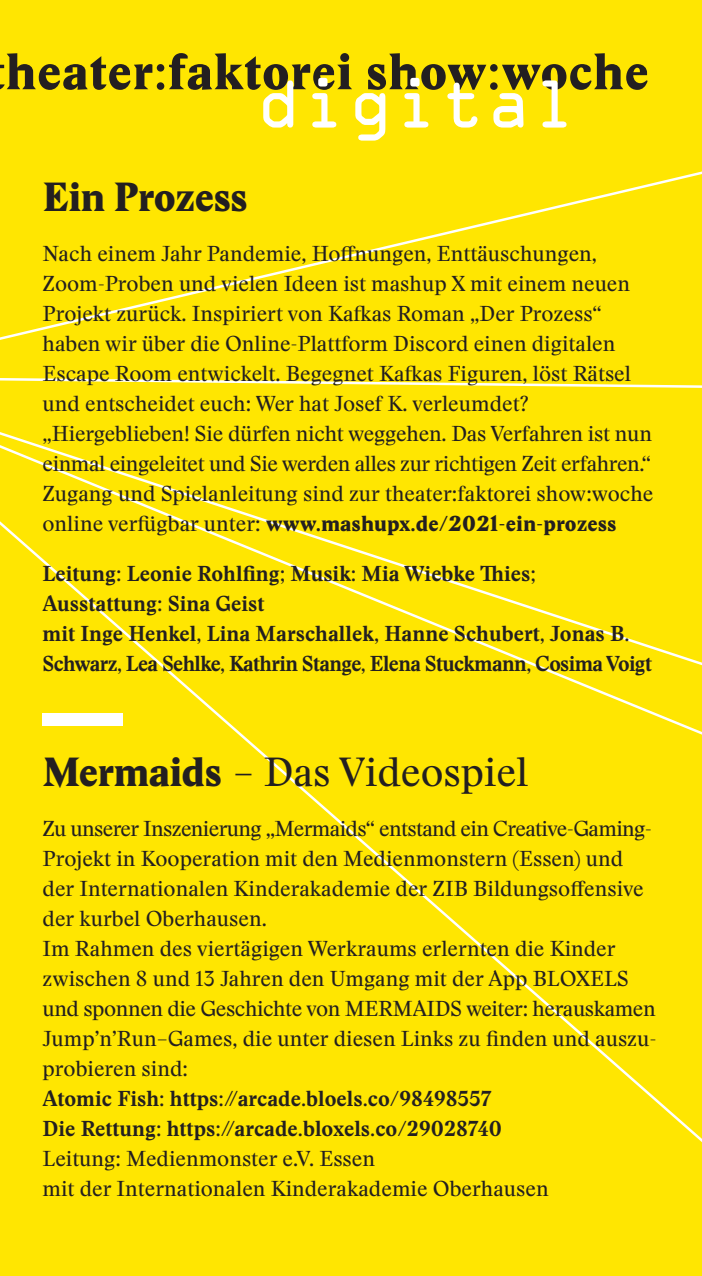
<style>
.page{position:relative;width:702px;height:1276px;background:#fff}
.page>*{position:absolute;margin:0;border:0;box-sizing:border-box;transform-origin:0 0}
.t1{font:64px "OCRA Std";color:#fff}
.t2{font:50px "Stanley Poster";letter-spacing:.01em;color:#231f20}
.t3{font:40px "Stanley";color:#231f20}
.t4{font:40px "Stanley Poster";letter-spacing:-.02em;color:#231f20}
.t5{font:21.25px/30px "Stanley";color:#231f20}
.t6{font:700 21.25px/30px "Stanley";color:#231f20}
.t7{font:21.25px "Stanley Poster";color:#231f20}
.s1{font-family:"Stanley"}
.s2{font-family:"Stanley Poster"}
</style>
<div class="page">
<div style="left:0;top:0;width:702px;height:375px;background:#ffe601"></div>
<div style="left:0;top:1218px;width:702px;height:58px;background:#ffe601"></div>
<svg style="left:0;top:375px;width:702px;height:1px"></svg>
<div style="left:0;top:376px;width:702px;height:842px;background:#ffe601"></div>
<div style="left:43px;top:712px;width:80px;height:13px;background:#fff"></div>
<h2 class="t2" style="left:6px;top:38px;width:644px">heater:faktorei show:woche</h2>
<h1 class="t1" style="left:255px;top:75px;width:324px">digital</h1>
<h3 class="t4" style="left:43px;top:169px;width:207px">Ein Prozess</h3>
<p class="t5" style="left:43px;top:238px;width:612px">Nach einem Jahr Pandemie, Hoffnungen, Enttäuschungen, Zoom-Proben und vielen Ideen ist mashup X mit einem neuen Projekt zurück. Inspiriert von Kafkas Roman „Der Prozess“ haben wir über die Online-Plattform Discord einen digitalen Escape Room entwickelt. Begegnet Kafkas Figuren, löst Rätsel und entscheidet euch: Wer hat Josef K. verleumdet? „Hiergeblieben! Sie dürfen nicht weggehen. Das Verfahren ist nun einmal eingeleitet und Sie werden alles zur richtigen Zeit erfahren.“ Zugang und Spielanleitung sind zur theater:faktorei show:woche</p>
<p class="t7" style="left:43px;top:509px;width:575px"><span class="s1">online verfügbar unter:</span> www.mashupx.de/2021-ein-prozess</p>
<p class="t6" style="left:43px;top:558px;width:611px">Leitung: Leonie Rohlfing; Musik: Mia Wiebke Thies; Ausstattung: Sina Geist<br>mit Inge Henkel, Lina Marschallek, Hanne Schubert, Jonas B.<br>Schwarz, Lea Sehlke, Kathrin Stange, Elena Stuckmann, Cosima Voigt</p>
<h3 class="t3" style="left:43px;top:745px;width:487px"><span class="s2">Mermaids</span> – Das Videospiel</h3>
<p class="t5" style="left:43px;top:813px;width:615px">Zu unserer Inszenierung „Mermaids“ entstand ein Creative-Gaming-Projekt in Kooperation mit den Medienmonstern (Essen) und der Internationalen Kinderakademie der ZIB Bildungsoffensive der kurbel Oberhausen.<br>Im Rahmen des viertägigen Werkraums erlernten die Kinder zwischen 8 und 13 Jahren den Umgang mit der App BLOXELS und sponnen die Geschichte von MERMAIDS weiter: herauskamen Jump’n’Run–Games, die unter diesen Links zu finden und auszu&shy;probieren sind:</p>
<p class="t6" style="left:43px;top:1083px;width:461px">Atomic Fish: https://arcade.bloels.co/98498557<br>Die Rettung: https://arcade.bloxels.co/29028740</p>
<p class="t5" style="left:43px;top:1143px;width:507px">Leitung: Medienmonster e.V. Essen<br>mit der Internationalen Kinderakademie Oberhausen</p>
</div>
